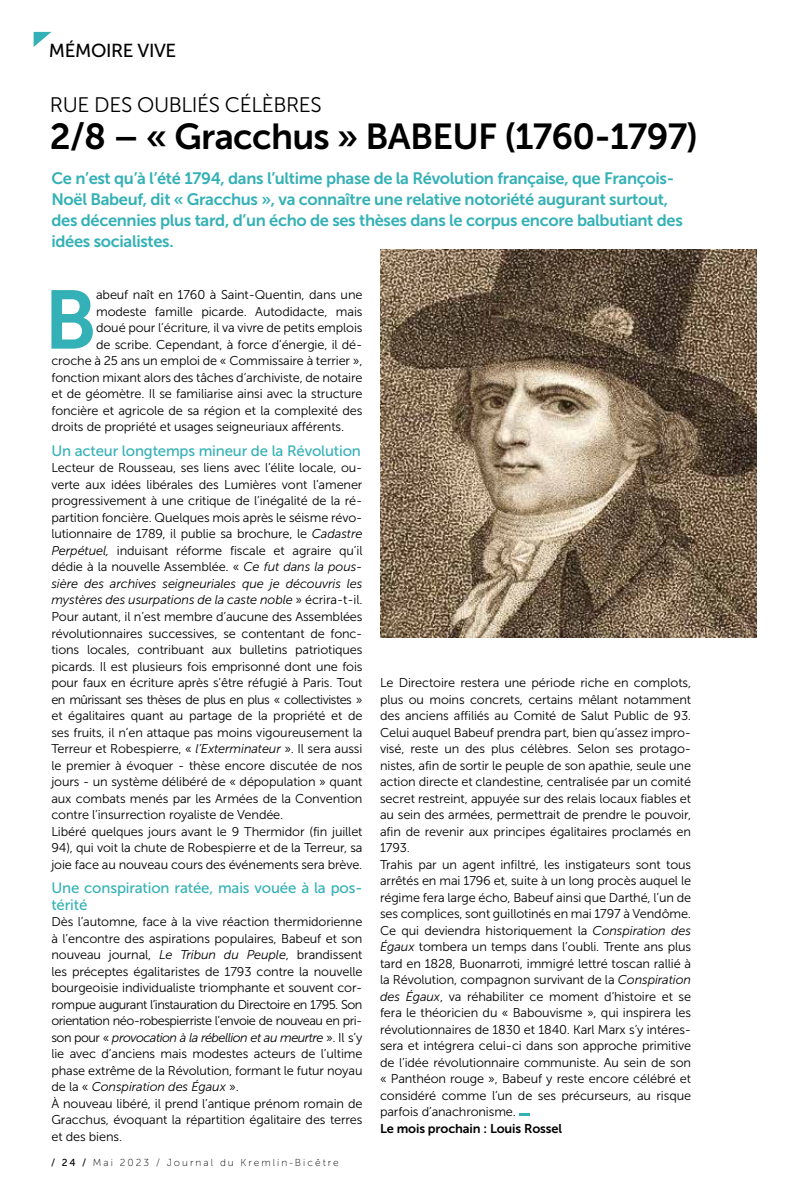
<style>
.page{position:relative;width:808px;height:1191px;background:#fff}
.page>*{position:absolute;margin:0;border:0;box-sizing:border-box;transform-origin:0 0}
.t1{font:82.5px "Museo Sans 700";color:#34b1b6}
.t2{font:36px "Museo Sans 700";letter-spacing:-.02em;color:#000}
.t3{font:21px "Museo Sans 300";letter-spacing:-.02em;color:#000}
.t4{font:18.75px "Museo Sans 500";letter-spacing:-.02em;color:#000}
.t5{font:16.5px/21px "Museo Sans 700";letter-spacing:-.02em;color:#34b1b6}
.t6{font:15px/16.5px "Museo Sans 500";letter-spacing:-.01em;color:#34b1b6}
.t7{font:12.75px/16.5px "Museo Sans 300";letter-spacing:-.01em;color:#000}
.t8{font:12.75px "Museo Sans 700";letter-spacing:-.01em;color:#000}
.t9{font:10.2px "Museo Sans 100";letter-spacing:.2em;color:#000}
.s1{font-style:italic}
.s2{font-family:"Museo Sans 500"}
</style>
<div class="page">
<svg style="left:34px;top:32px;width:17px;height:15px"></svg>
<svg style="left:519px;top:1113px;width:11px;height:3px"></svg>
<img style="left:380px;top:250px;width:377px;height:387px">
<h3 class="t4" style="left:49px;top:40px;width:129px">MÉMOIRE VIVE</h3>
<h3 class="t3" style="left:50px;top:93px;width:273px">RUE DES OUBLIÉS CÉLÈBRES</h3>
<h2 class="t2" style="left:50px;top:117px;width:649px">2/8 – « Gracchus » BABEUF (1760-1797)</h2>
<p class="t5" style="left:51px;top:168px;width:633px">Ce n’est qu’à l’été 1794, dans l’ultime phase de la Révolution française, que François-Noël Babeuf, dit « Gracchus », va connaître une relative notoriété augurant surtout, des décennies plus tard, d’un écho de ses thèses dans le corpus encore balbutiant des idées socialistes.</p>
<h1 class="t1" style="left:44px;top:274px;width:54px">B</h1>
<p class="t7" style="left:96px;top:286px;width:268px">abeuf naît en 1760 à Saint-Quentin, dans une</p>
<p class="t7" style="left:96px;top:303px;width:268px">modeste famille picarde. Autodidacte, mais</p>
<p class="t7" style="left:96px;top:319px;width:268px">doué pour l’écriture, il va vivre de petits emplois</p>
<p class="t7" style="left:96px;top:336px;width:268px">de scribe. Cependant, à force d’énergie, il dé-</p>
<p class="t7" style="left:51px;top:352px;width:313px">croche à 25 ans un emploi de « Commissaire à terrier »,</p>
<p class="t7" style="left:51px;top:369px;width:313px">fonction mixant alors des tâches d’archiviste, de notaire</p>
<p class="t7" style="left:51px;top:385px;width:313px">et de géomètre. Il se familiarise ainsi avec la structure</p>
<p class="t7" style="left:51px;top:402px;width:312px">foncière et agricole de sa région et la complexité des</p>
<p class="t7" style="left:51px;top:418px;width:294px">droits de propriété et usages seigneuriaux afférents.</p>
<p class="t6" style="left:51px;top:442px;width:311px">Un acteur longtemps mineur de la Révolution</p>
<p class="t7" style="left:51px;top:460px;width:313px">Lecteur de Rousseau, ses liens avec l’élite locale, ou&shy;verte aux idées libérales des Lumières vont l’amener progressivement à une critique de l’inégalité de la ré&shy;partition foncière. Quelques mois après le séisme révo&shy;lutionnaire de 1789, il publie sa brochure, le <span class="s1">Cadastre Perpétuel,</span> induisant réforme fiscale et agraire qu’il dédie à la nouvelle Assemblée. « <span class="s1">Ce fut dans la pous&shy;sière des archives seigneuriales que je découvris les mystères des usurpations de la caste noble</span> » écrira-t-il.<br>Pour autant, il n’est membre d’aucune des Assemblées révolutionnaires successives, se contentant de fonc&shy;tions locales, contribuant aux bulletins patriotiques picards. Il est plusieurs fois emprisonné dont une fois pour faux en écriture après s’être réfugié à Paris. Tout en mûrissant ses thèses de plus en plus « collectivistes » et égalitaires quant au partage de la propriété et de ses fruits, il n’en attaque pas moins vigoureusement la Terreur et Robespierre, « <span class="s1">l’Exterminateur</span> ». Il sera aussi le premier à évoquer - thèse encore discutée de nos jours - un système délibéré de « dépopulation » quant aux combats menés par les Armées de la Convention contre l’insurrection royaliste de Vendée.<br>Libéré quelques jours avant le 9 Thermidor (fin juillet 94), qui voit la chute de Robespierre et de la Terreur, sa joie face au nouveau cours des événements sera brève.</p>
<p class="t6" style="left:51px;top:880px;width:313px">Une conspiration ratée, mais vouée à la pos&shy;térité</p>
<p class="t7" style="left:51px;top:913px;width:313px">Dès l’automne, face à la vive réaction thermidorienne à l’encontre des aspirations populaires, Babeuf et son nouveau journal, <span class="s1">Le Tribun du Peuple</span>, brandissent les préceptes égalitaristes de 1793 contre la nouvelle bourgeoisie individualiste triomphante et souvent cor&shy;rompue augurant l’instauration du Directoire en 1795. Son orientation néo-robespierriste l’envoie de nouveau en pri&shy;son pour « <span class="s1">provocation à la rébellion et au meurtre</span> ». Il s’y lie avec d’anciens mais modestes acteurs de l’ultime phase extrême de la Révolution, formant le futur noyau de la « <span class="s1">Conspiration des Égaux</span> ».<br>À nouveau libéré, il prend l’antique prénom romain de Gracchus, évoquant la répartition égalitaire des terres et des biens.</p>
<p class="t9" style="left:51px;top:1156px;width:289px"><span class="s2">/ 24 /</span> Mai 2023 / Journal du Kremlin-Bicêtre</p>
<p class="t7" style="left:380px;top:674px;width:313px">Le Directoire restera une période riche en complots, plus ou moins concrets, certains mêlant notamment des anciens affiliés au Comité de Salut Public de 93.<br>Celui auquel Babeuf prendra part, bien qu’assez impro&shy;visé, reste un des plus célèbres. Selon ses protago&shy;nistes, afin de sortir le peuple de son apathie, seule une action directe et clandestine, centralisée par un comité secret restreint, appuyée sur des relais locaux fiables et au sein des armées, permettrait de prendre le pouvoir, afin de revenir aux principes égalitaires proclamés en 1793.<br>Trahis par un agent infiltré, les instigateurs sont tous arrêtés en mai 1796 et, suite à un long procès auquel le régime fera large écho, Babeuf ainsi que Darthé, l’un de ses complices, sont guillotinés en mai 1797 à Vendôme.<br>Ce qui deviendra historiquement la <span class="s1">Conspiration des Égaux</span> tombera un temps dans l’oubli. Trente ans plus tard en 1828, Buonarroti, immigré lettré toscan rallié à la Révolution, compagnon survivant de la <span class="s1">Conspiration des Égaux</span>, va réhabiliter ce moment d’histoire et se fera le théoricien du « Babouvisme », qui inspirera les révolutionnaires de 1830 et 1840. Karl Marx s’y intéres&shy;sera et intégrera celui-ci dans son approche primitive de l’idée révolutionnaire communiste. Au sein de son « Panthéon rouge », Babeuf y reste encore célébré et considéré comme l’un de ses précurseurs, au risque parfois d’anachronisme.</p>
<p class="t8" style="left:380px;top:1121px;width:183px">Le mois prochain : Louis Rossel</p>
</div>
